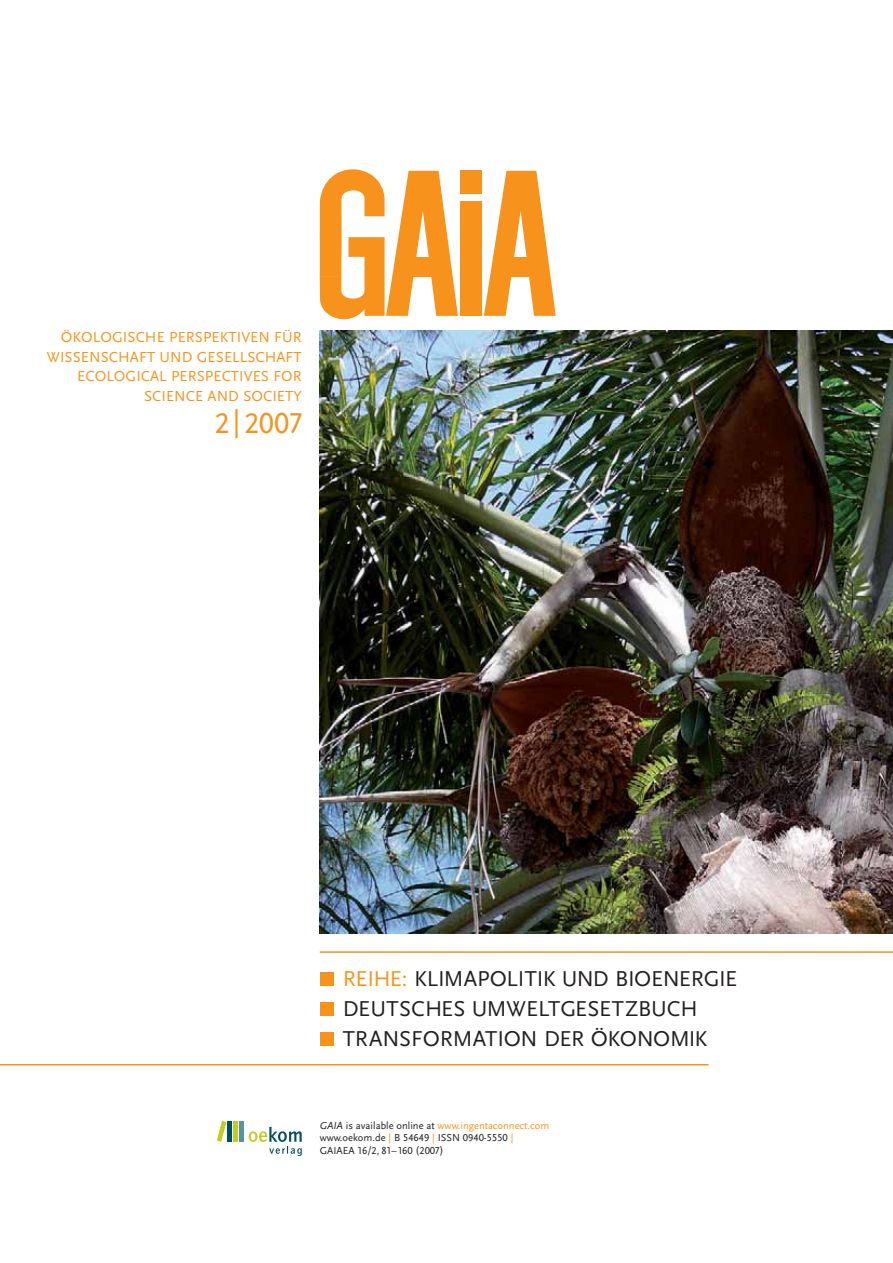
<style>
.page{position:relative;width:893px;height:1263px;background:#fff}
.page>*{position:absolute;margin:0;border:0;box-sizing:border-box;transform-origin:0 0}
.t1{font:30px "Scala Sans LF";color:#f7931d}
.t2{font:22.5px/30px "Scala Sans LF";letter-spacing:-.02em;color:#231f20}
.t3{font:15.15px/19.5px "Scala Sans LF";letter-spacing:.005em;color:#f7931d;text-align:right}
.t4{font:10.5px/12.6px "Scala Sans LF";color:#231f20}
.s1{color:#f7931d}
.s2{font-style:italic}
</style>
<div class="page">
<div style="left:460px;top:171px;width:22px;height:23px;background:#f7931d"></div>
<div style="left:460px;top:202px;width:22px;height:114px;background:#f7931d"></div>
<svg style="left:320px;top:169px;width:138px;height:150px"></svg>
<svg style="left:484px;top:171px;width:72px;height:145px"></svg>
<div style="left:510px;top:257px;width:20px;height:20px;background:#f7931d"></div>
<div style="left:320px;top:237px;width:21px;height:40px;background:#f7931d"></div>
<hr style="left:320px;top:951px;width:573px;height:2px;background:#f7931d">
<hr style="left:0;top:1064px;width:708px;height:2px;background:#f7931d">
<div style="left:320px;top:1032px;width:14px;height:14px;background:#f7931d"></div>
<div style="left:320px;top:1002px;width:14px;height:14px;background:#f7931d"></div>
<div style="left:320px;top:972px;width:14px;height:14px;background:#f7931d"></div>
<div style="left:239px;top:1121px;width:5px;height:21px;background:#5395a0"></div>
<div style="left:233px;top:1121px;width:5px;height:21px;background:#c2cd23"></div>
<hr style="left:228px;top:1121px;width:4px;height:21px;background:#004f5a">
<svg style="left:217px;top:1121px;width:9px;height:21px"></svg>
<svg style="left:249px;top:1127px;width:53px;height:29px"></svg>
<img style="left:320px;top:331px;width:573px;height:602px">
<h3 class="t3" style="left:47px;top:329px;width:256px">ÖKOLOGISCHE PERSPEKTIVEN FÜR<br>WISSENSCHAFT UND GESELLSCHAFT<br>ECOLOGICAL PERSPECTIVES FOR<br>SCIENCE AND SOCIETY</h3>
<h1 class="t1" style="left:215px;top:412px;width:90px">2| 2007</h1>
<h2 class="t2" style="left:343px;top:966px;width:396px"><span class="s1">REIHE:</span> KLIMAPOLITIK UND BIOENERGIE<br>DEUTSCHES UMWELTGESETZBUCH<br>TRANSFORMATION DER ÖKONOMIK</h2>
<p class="t4" style="left:320px;top:1120px;width:231px"><span class="s2">GAIA</span> is available online at <span class="s1">www.ingentaconnect.com </span>www.oekom.de <span class="s1">|</span> B 54649 <span class="s1">|</span> ISSN 0940-5550 <span class="s1">|<br></span>GAIAEA 16/2, 81–160 (2007)</p>
</div>
